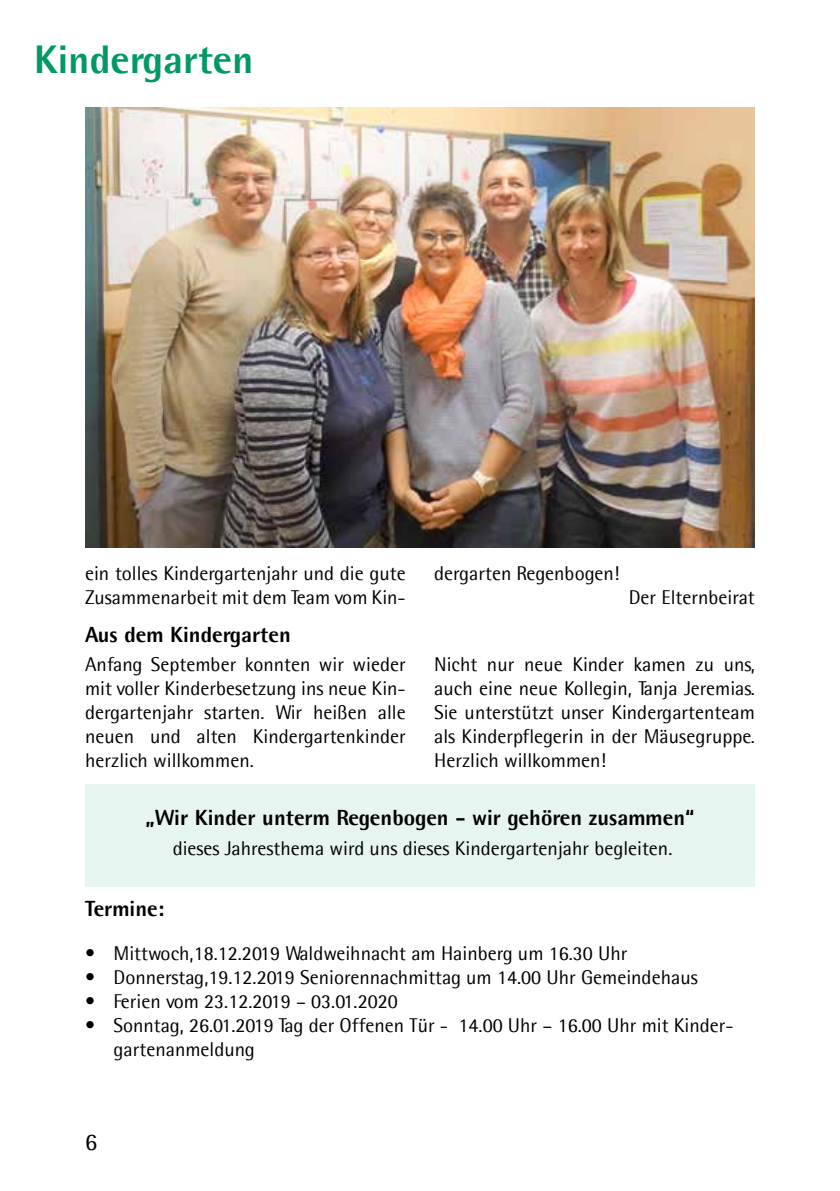
<style>
.page{position:relative;width:840px;height:1191px;background:#fff}
.page>*{position:absolute;margin:0;border:0;box-sizing:border-box;transform-origin:0 0}
.t1{font:700 40px "Agfa Rotis Semisans Ex";color:#009964}
.t2{font:24px "Agfa Rotis Semisans";color:#000}
.t3{font:700 22px "Agfa Rotis Semisans Ex";color:#000}
.t4{font:20px/24px "Agfa Rotis Semisans";color:#000}
</style>
<div class="page">
<div style="left:85px;top:784px;width:669px;height:102px;background:#e6f5ef"></div>
<img style="left:85px;top:107px;width:669px;height:440px">
<h1 class="t1" style="left:34px;top:35px;width:221px">Kindergarten</h1>
<p class="t4" style="left:85px;top:561px;width:322px">ein tolles Kindergartenjahr und die gute<br>Zusammenarbeit mit dem Team vom Kin-</p>
<p class="t4" style="left:434px;top:561px;width:186px">dergarten Regenbogen!</p>
<p class="t4" style="left:628px;top:585px;width:127px">Der Elternbeirat</p>
<p class="t3" style="left:85px;top:620px;width:207px">Aus dem Kindergarten</p>
<p class="t4" style="left:85px;top:652px;width:322px;text-align:justify">Anfang September konnten wir wieder mit voller Kinderbesetzung ins neue Kin&shy;dergartenjahr starten. Wir heißen alle neuen und alten Kindergartenkinder herzlich willkommen.</p>
<p class="t4" style="left:434px;top:652px;width:322px;text-align:justify">Nicht nur neue Kinder kamen zu uns, auch eine neue Kollegin, Tanja Jeremias.<br>Sie unterstützt unser Kindergartenteam als Kinderpflegerin in der Mäusegruppe.<br>Herzlich willkommen!</p>
<p class="t3" style="left:145px;top:804px;width:550px">„Wir Kinder unterm Regenbogen - wir gehören zusammen“</p>
<p class="t4" style="left:173px;top:836px;width:501px">dieses Jahresthema wird uns dieses Kindergartenjahr begleiten.</p>
<p class="t3" style="left:85px;top:895px;width:81px">Termine:</p>
<p class="t4" style="left:85px;top:941px;width:543px">• Mittwoch,18.12.2019 Waldweihnacht am Hainberg um 16.30 Uhr</p>
<p class="t4" style="left:85px;top:965px;width:613px">• Donnerstag,19.12.2019 Seniorennachmittag um 14.00 Uhr Gemeindehaus</p>
<p class="t4" style="left:85px;top:989px;width:314px">• Ferien vom 23.12.2019 – 03.01.2020</p>
<p class="t4" style="left:113px;top:1013px;width:621px;text-indent:-28px">• Sonntag, 26.01.2019 Tag der Offenen Tür - 14.00 Uhr – 16.00 Uhr mit Kinder&shy;gartenanmeldung</p>
<p class="t2" style="left:85px;top:1127px;width:14px">6</p>
</div>
